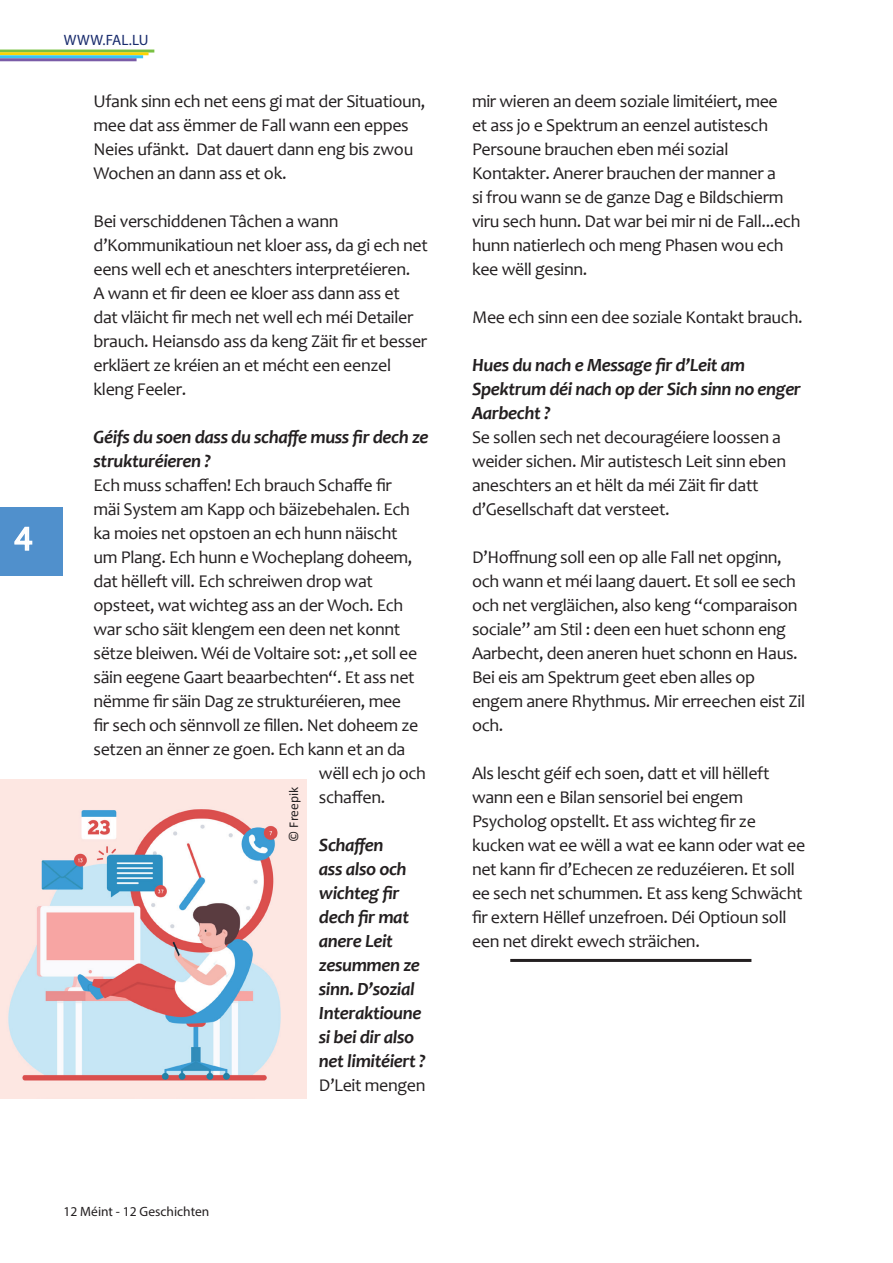
<style>
.page{position:relative;width:893px;height:1263px;background:#fff}
.page>*{position:absolute;margin:0;border:0;box-sizing:border-box;transform-origin:0 0}
.t1{font:34.5px "Myriad Pro";color:#fff}
.t2{font:italic 700 18.75px/24px "Candara";letter-spacing:-.02em;color:#231f20}
.t3{font:18px/24px "Candara";letter-spacing:-.02em;color:#231f20}
.t4{font:15px "Myriad Pro";letter-spacing:.02em;color:#172a6c}
.t5{font:13.5px "Myriad Pro";color:#231f20}
.t6{font:13.5px "Calibri";color:#231f20}
</style>
<div class="page">
<div style="left:0;top:507px;width:63px;height:68px;background:#5090cc"></div>
<svg style="left:14px;top:526px;width:19px;height:25px"></svg>
<hr style="left:0;top:50px;width:154px;height:3px;background:#79c142">
<hr style="left:0;top:52px;width:149px;height:3px;background:#fcd406">
<hr style="left:0;top:55px;width:143px;height:3px;background:#38c6f4">
<hr style="left:0;top:58px;width:137px;height:3px;background:#7a5ca7">
<hr style="left:510px;top:959px;width:241px;height:3px;background:#231f20">
<img style="left:0;top:780px;width:306px;height:318px">
<h1 class="t1" style="left:15px;top:517px;width:19px">4</h1>
<p class="t4" style="left:64px;top:31px;width:86px">WWW.FAL.LU</p>
<p class="t3" style="left:94px;top:89px;width:333px">Ufank sinn ech net eens gi mat der Situatioun, mee dat ass ëmmer de Fall wann een eppes Neies ufänkt. Dat dauert dann eng bis zwou Wochen an dann ass et ok.</p>
<p class="t3" style="left:94px;top:209px;width:336px">Bei verschiddenen Tâchen a wann d’Kommunikatioun net kloer ass, da gi ech net eens well ech et aneschters interpretéieren.<br>A wann et fir deen ee kloer ass dann ass et dat vläicht fir mech net well ech méi Detailer brauch. Heiansdo ass da keng Zäit fir et besser erkläert ze kréien an et mécht een eenzel kleng Feeler.</p>
<p class="t2" style="left:94px;top:424px;width:336px">Géifs du soen dass du schaffe muss fir dech ze strukturéieren ?</p>
<p class="t3" style="left:94px;top:473px;width:300px">Ech muss schaffen! Ech brauch Schaffe fir</p>
<p class="t3" style="left:94px;top:497px;width:318px">mäi System am Kapp och bäizebehalen. Ech</p>
<p class="t3" style="left:94px;top:521px;width:305px">ka moies net opstoen an ech hunn näischt</p>
<p class="t3" style="left:94px;top:545px;width:320px">um Plang. Ech hunn e Wocheplang doheem,</p>
<p class="t3" style="left:94px;top:569px;width:281px">dat hëlleft vill. Ech schreiwen drop wat</p>
<p class="t3" style="left:94px;top:593px;width:311px">opsteet, wat wichteg ass an der Woch. Ech</p>
<p class="t3" style="left:94px;top:617px;width:308px">war scho säit klengem een deen net konnt</p>
<p class="t3" style="left:94px;top:641px;width:325px">sëtze bleiwen. Wéi de Voltaire sot: „et soll ee</p>
<p class="t3" style="left:94px;top:665px;width:323px">säin eegene Gaart beaarbechten“. Et ass net</p>
<p class="t3" style="left:94px;top:689px;width:309px">nëmme fir säin Dag ze strukturéieren, mee</p>
<p class="t3" style="left:94px;top:713px;width:326px">fir sech och sënnvoll ze fillen. Net doheem ze</p>
<p class="t3" style="left:94px;top:737px;width:313px">setzen an ënner ze goen. Ech kann et an da</p>
<p class="t3" style="left:319px;top:761px;width:109px">wëll ech jo och</p>
<p class="t3" style="left:319px;top:785px;width:68px">schaffen.</p>
<p class="t2" style="left:319px;top:832px;width:108px">Schaffen<br>ass also och wichteg fir dech fir mat anere Leit zesummen ze sinn. D’sozial<br>Interaktioune si bei dir also net limitéiert ?</p>
<p class="t3" style="left:319px;top:1073px;width:108px">D’Leit mengen</p>
<p class="t6" style="left:285px;top:842px;width:56px;rotate:-90deg">© Freepik</p>
<p class="t3" style="left:472px;top:89px;width:330px">mir wieren an deem soziale limitéiert, mee<br>et ass jo e Spektrum an eenzel autistesch Persoune brauchen eben méi sozial Kontakter. Anerer brauchen der manner a<br>si frou wann se de ganze Dag e Bildschierm viru sech hunn. Dat war bei mir ni de Fall...ech hunn natierlech och meng Phasen wou ech kee wëll gesinn.</p>
<p class="t3" style="left:472px;top:305px;width:332px">Mee ech sinn een dee soziale Kontakt brauch.</p>
<p class="t2" style="left:472px;top:352px;width:330px">Hues du nach e Message fir d’Leit am<br>Spektrum déi nach op der Sich sinn no enger<br>Aarbecht ?</p>
<p class="t3" style="left:472px;top:425px;width:316px">Se sollen sech net decouragéiere loossen a weider sichen. Mir autistesch Leit sinn eben aneschters an et hëlt da méi Zäit fir datt d’Gesellschaft dat versteet.</p>
<p class="t3" style="left:472px;top:545px;width:335px">D’Hoffnung soll een op alle Fall net opginn, och wann et méi laang dauert. Et soll ee sech och net vergläichen, also keng “comparaison sociale” am Stil : deen een huet schonn eng Aarbecht, deen aneren huet schonn en Haus.<br>Bei eis am Spektrum geet eben alles op engem anere Rhythmus. Mir erreechen eist Zil och.</p>
<p class="t3" style="left:472px;top:761px;width:335px">Als lescht géif ech soen, datt et vill hëlleft wann een e Bilan sensoriel bei engem Psycholog opstellt. Et ass wichteg fir ze kucken wat ee wëll a wat ee kann oder wat ee net kann fir d’Echecen ze reduzéieren. Et soll ee sech net schummen. Et ass keng Schwächt fir extern Hëllef unzefroen. Déi Optioun soll een net direkt ewech sträichen.</p>
<p class="t5" style="left:64px;top:1203px;width:147px">12 Méint - 12 Geschichten</p>
</div>
